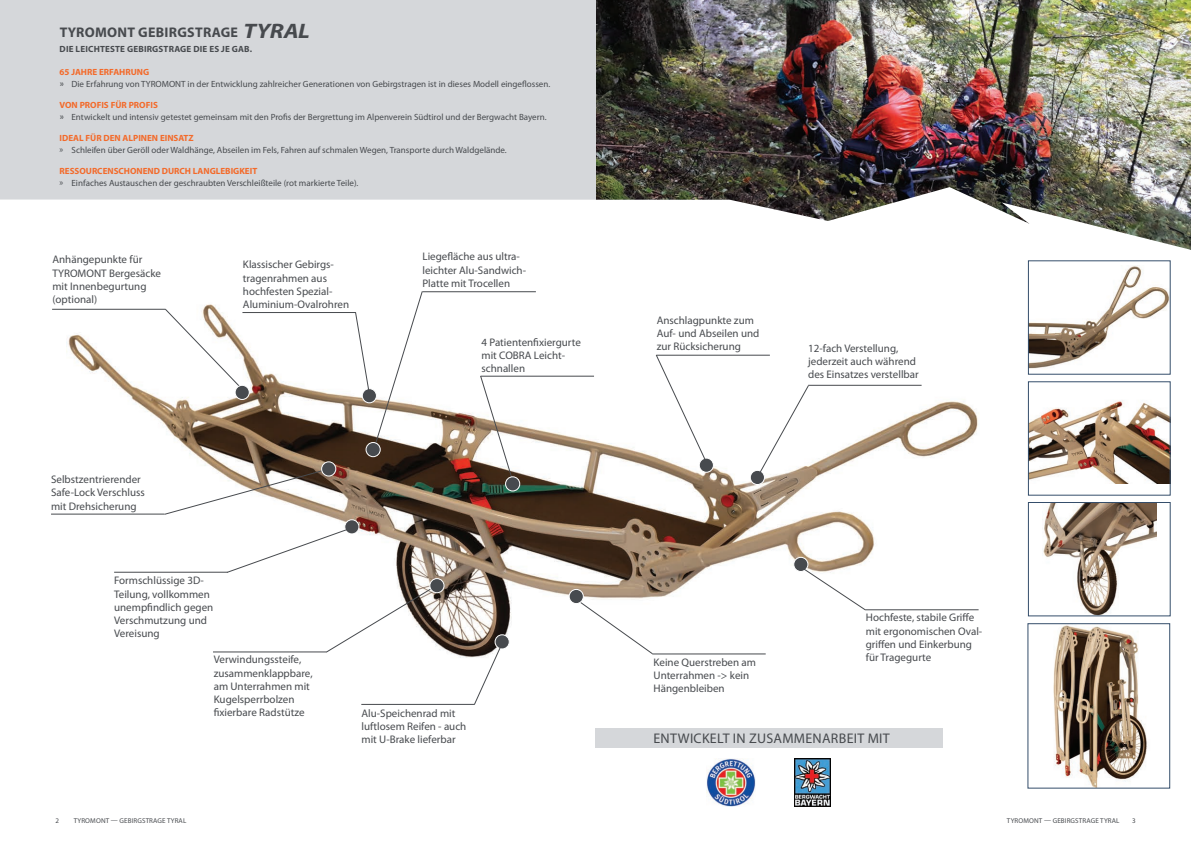
<style>
.page{position:relative;width:1191px;height:842px;background:#fff}
.page>*{position:absolute;margin:0;border:0;box-sizing:border-box;transform-origin:0 0}
.t1{font:italic 700 21px "Myriad Pro";letter-spacing:-.005em;color:#474a4e;scale:1.14 1}
.t2{font:14px "Myriad Pro";letter-spacing:.02em;color:#474a4e}
.t3{font:700 14px "Myriad Pro";letter-spacing:.02em;color:#474a4e}
.t4{font:11px/13.2px "Myriad Pro";color:#474a4e}
.t5{font:9px/12px "Myriad Pro";color:#474a4e}
.t6{font:700 9px "Myriad Pro";color:#f36a2a}
.t7{font:700 9px "Myriad Pro";letter-spacing:.02em;color:#474a4e}
.t8{font:7px "Myriad Pro";letter-spacing:.02em;color:#474a4e}
.s1{font-weight:700;color:#f36a2a}
.s2{font-family:"Calibri"}
</style>
<div class="page">
<img style="left:595px;top:0;width:596px;height:187px">
<div style="left:0;top:0;width:595px;height:254px;background:#d5d7da"></div>
<svg style="left:0;top:187px;width:1191px;height:105px"></svg>
<img style="left:67px;top:304px;width:912px;height:354px">
<img style="left:1030px;top:265px;width:138px;height:104px">
<img style="left:1030px;top:400px;width:138px;height:84px">
<img style="left:1042px;top:504px;width:114px;height:110px">
<div style="left:1028px;top:502px;width:142px;height:114px;border:1px solid #354e6b"></div>
<img style="left:1053px;top:626px;width:94px;height:160px">
<div style="left:699px;top:458px;width:14px;height:14px;background:#474a4e;border-radius:50%"></div>
<div style="left:699px;top:458px;width:14px;height:14px;border:1px solid #fff;border-radius:50%"></div>
<div style="left:495px;top:635px;width:14px;height:14px;background:#474a4e;border-radius:50%"></div>
<div style="left:495px;top:634px;width:14px;height:15px;border:1px solid #fff;border-radius:50%"></div>
<div style="left:345px;top:520px;width:14px;height:14px;background:#474a4e;border-radius:50%"></div>
<div style="left:344px;top:519px;width:15px;height:15px;border:1px solid #fff;border-radius:50%"></div>
<hr style="left:242px;top:312px;width:114px;height:1px;background:#474a4e">
<hr style="left:480px;top:376px;width:114px;height:1px;background:#474a4e">
<svg style="left:480px;top:375px;width:34px;height:110px"></svg>
<div style="left:505px;top:477px;width:15px;height:14px;background:#474a4e;border-radius:50%"></div>
<div style="left:505px;top:477px;width:15px;height:14px;border:1px solid #fff;border-radius:50%"></div>
<hr style="left:808px;top:385px;width:113px;height:1px;background:#474a4e">
<svg style="left:655px;top:354px;width:52px;height:110px"></svg>
<hr style="left:656px;top:355px;width:114px;height:1px;background:#474a4e">
<hr style="left:865px;top:609px;width:113px;height:1px;background:#474a4e">
<hr style="left:652px;top:654px;width:113px;height:1px;background:#474a4e">
<svg style="left:577px;top:600px;width:76px;height:54px"></svg>
<div style="left:569px;top:589px;width:14px;height:15px;background:#474a4e;border-radius:50%"></div>
<div style="left:569px;top:589px;width:14px;height:15px;border:1px solid #fff;border-radius:50%"></div>
<div style="left:793px;top:557px;width:15px;height:14px;background:#474a4e;border-radius:50%"></div>
<div style="left:793px;top:557px;width:15px;height:15px;border:1px solid #fff;border-radius:50%"></div>
<div style="left:750px;top:470px;width:14px;height:14px;background:#474a4e;border-radius:50%"></div>
<div style="left:750px;top:470px;width:14px;height:15px;border:1px solid #fff;border-radius:50%"></div>
<svg style="left:758px;top:385px;width:51px;height:90px"></svg>
<svg style="left:799px;top:565px;width:67px;height:46px"></svg>
<hr style="left:422px;top:291px;width:114px;height:1px;background:#474a4e">
<svg style="left:355px;top:291px;width:68px;height:155px"></svg>
<div style="left:366px;top:442px;width:14px;height:15px;background:#474a4e;border-radius:50%"></div>
<div style="left:366px;top:442px;width:14px;height:15px;border:1px solid #fff;border-radius:50%"></div>
<svg style="left:226px;top:528px;width:123px;height:45px"></svg>
<hr style="left:361px;top:704px;width:114px;height:1px;background:#474a4e">
<hr style="left:213px;top:652px;width:113px;height:1px;background:#474a4e">
<hr style="left:114px;top:572px;width:113px;height:1px;background:#474a4e">
<hr style="left:51px;top:514px;width:113px;height:1px;background:#474a4e">
<svg style="left:164px;top:469px;width:163px;height:46px"></svg>
<svg style="left:325px;top:586px;width:110px;height:67px"></svg>
<svg style="left:474px;top:643px;width:28px;height:62px"></svg>
<div style="left:322px;top:462px;width:14px;height:14px;background:#474a4e;border-radius:50%"></div>
<div style="left:321px;top:462px;width:15px;height:14px;border:1px solid #fff;border-radius:50%"></div>
<div style="left:430px;top:579px;width:14px;height:14px;background:#474a4e;border-radius:50%"></div>
<div style="left:429px;top:578px;width:15px;height:15px;border:1px solid #fff;border-radius:50%"></div>
<img style="left:707px;top:758px;width:48px;height:48px">
<img style="left:794px;top:758px;width:37px;height:48px">
<div style="left:595px;top:728px;width:348px;height:20px;background:#d5d7da"></div>
<hr style="left:52px;top:309px;width:113px;height:1px;background:#474a4e">
<svg style="left:165px;top:308px;width:78px;height:82px"></svg>
<div style="left:235px;top:385px;width:14px;height:14px;background:#474a4e;border-radius:50%"></div>
<div style="left:235px;top:385px;width:14px;height:15px;border:1px solid #fff;border-radius:50%"></div>
<h1 class="t1" style="left:243px;top:17px;width:60px">tyral</h1>
<p class="t3" style="left:60px;top:23px;width:83px">TYROMONT GEBIRGSTRAGE</p>
<p class="t5" style="left:60px;top:66px;width:492px"><span class="s1">65 JAHRE ERFAHRUNG<br></span><span class="s2">»</span> Die Erfahrung von TYROMONT in der Entwicklung zahlreicher Generationen von Gebirgstragen ist in dieses Modell eingeflossen.</p>
<p class="t5" style="left:60px;top:99px;width:488px"><span class="s1">VON PROFIS FÜR PROFIS<br></span><span class="s2">»</span> Entwickelt und intensiv getestet gemeinsam mit den Profis der Bergrettung im Alpenverein Südtirol und der Bergwacht Bayern.</p>
<p class="t6" style="left:60px;top:132px;width:136px">IDEAL FÜR DEN ALPINEN EINSATZ</p>
<p class="t5" style="left:60px;top:144px;width:449px">» Schleifen über Geröll oder Waldhänge, Abseilen im Fels, Fahren auf schmalen Wegen, Transporte durch Waldgelände.</p>
<p class="t6" style="left:60px;top:165px;width:199px">RESSOURCENSCHON END DURCH LANGLEBIGKEIT</p>
<p class="t5" style="left:60px;top:177px;width:300px">» Einfaches Austauschen der geschraubten Verschleißteile (rot markierte Teile).</p>
<p class="t7" style="left:60px;top:43px;width:194px">DIE LEICHTESTE GEBIRGSTRAGE DIE ES JE GAB.</p>
<p class="t4" style="left:52px;top:253px;width:110px">Anhängepunkte für<br>TYROMONT Bergesäcke mit I nnenbegurtung (optional)</p>
<p class="t4" style="left:243px;top:258px;width:108px">Klassischer Gebirgs&shy;tragenrahmen aus hochfesten Spezial-<br>Aluminium-Ovalrohren</p>
<p class="t4" style="left:422px;top:250px;width:105px">Liegefläche aus ultra&shy;leichter Alu-Sandwich-<br>Platte mit Trocellen</p>
<p class="t4" style="left:481px;top:335px;width:101px">4 Patientenfixiergurte mit COBRA Leicht&shy;schnallen</p>
<p class="t4" style="left:51px;top:473px;width:95px">Selbstzentrierender<br>Safe-Lock Verschluss mit Drehsicherung</p>
<p class="t4" style="left:114px;top:574px;width:101px">Formschlüssige 3D-<br>Teilung, vollkommen unempfindlich gegen<br>Verschmutzung und<br>Vereisung</p>
<p class="t4" style="left:214px;top:653px;width:100px">Verwindungssteife, zusammenklappbare, am Unterrahmen mit<br>Kugelsperrbolzen fixierbare Radstütze</p>
<p class="t4" style="left:361px;top:706px;width:106px">Alu-Speichenrad mit luftlosem Reifen - auch mit U-Brake lieferbar</p>
<p class="t4" style="left:657px;top:313px;width:104px">Anschlagpunkte zum<br>Auf- und Abseilen und zur Rücksicherung</p>
<p class="t4" style="left:808px;top:341px;width:112px">12-fach Verstellung, jederzeit auch während des Einsatzes verstellbar</p>
<p class="t4" style="left:866px;top:611px;width:118px">Hochfeste, stabile Griffe mit ergonomischen Oval&shy;griffen und Einkerbung für Tragegurte</p>
<p class="t4" style="left:653px;top:655px;width:104px">Keine Querstreben am<br>Unterrahmen -&gt; kein<br>Hängenbleiben</p>
<p class="t2" style="left:653px;top:729px;width:18px">entw</p>
<p class="t2" style="left:690px;top:729px;width:199px">ickelt in zusammenarbeit mit</p>
<p class="t8" style="left:56px;top:817px;width:5px">2</p>
<p class="t8" style="left:74px;top:817px;width:97px">TYROMONT — gebirgstrage tyr</p>
<p class="t8" style="left:179px;top:817px;width:9px">al</p>
<p class="t8" style="left:1007px;top:817px;width:51px">TYROMONT — GEBI</p>
<p class="t8" style="left:1066px;top:817px;width:25px">RGSTRAGE</p>
<p class="t8" style="left:1100px;top:817px;width:17px">TYRAL</p>
<p class="t8" style="left:1132px;top:817px;width:5px">3</p>
</div>
